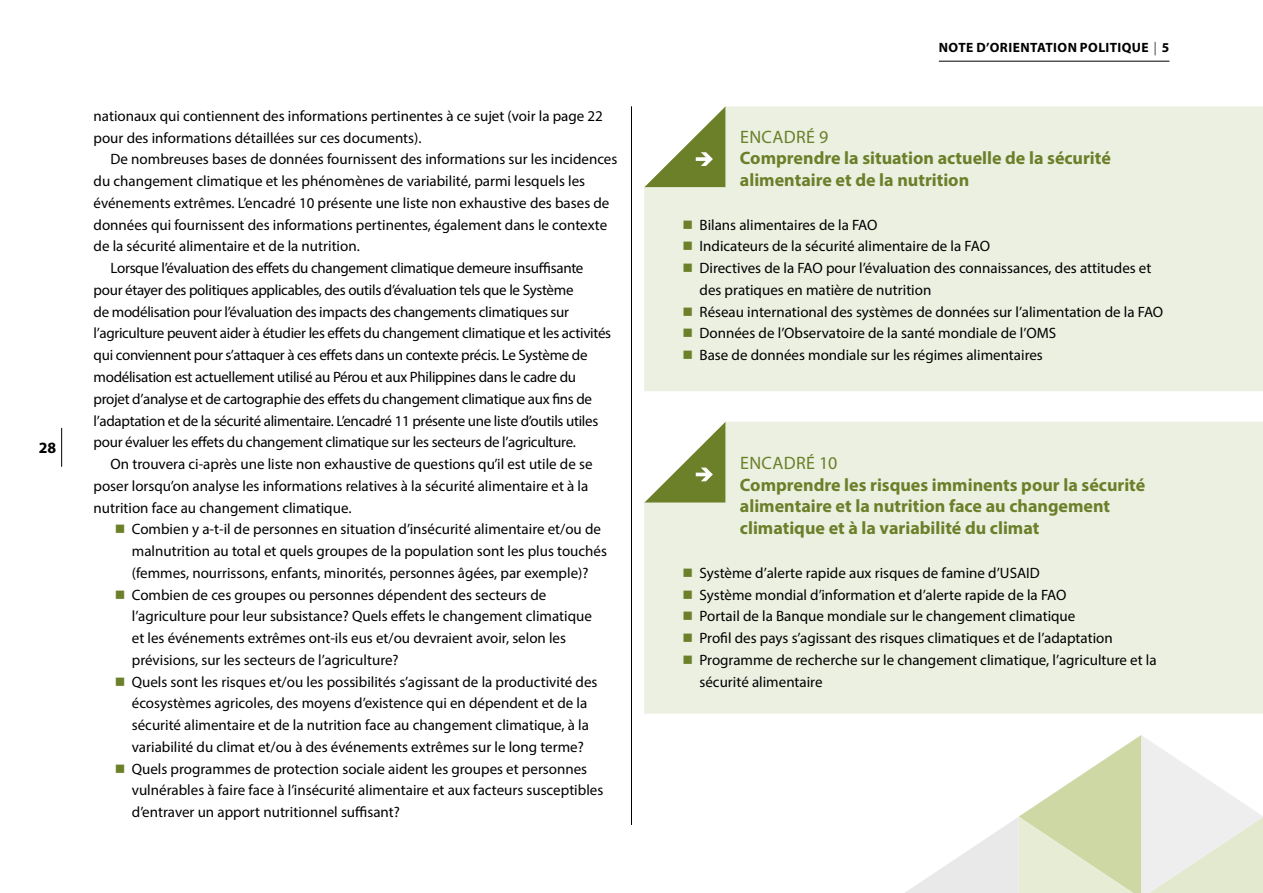
<style>
.page{position:relative;width:1263px;height:893px;background:#fff}
.page>*{position:absolute;margin:0;border:0;box-sizing:border-box;transform-origin:0 0}
.t1{font:700 18px/21.8px "Myriad Pro";color:#6c7f29}
.t2{font:18px "Myriad Pro";letter-spacing:.02em;color:#6c7f29}
.t3{font:700 15.75px "Myriad Pro";color:#000}
.t4{font:15px/21.8px "Myriad Pro";color:#000}
.t5{font:15px "Myriad Pro";letter-spacing:-.02em;color:#000}
.t6{font:700 13.5px "Myriad Pro";letter-spacing:.03em;color:#000}
.s1{color:#6c7f29}
.s2{font-weight:400}
</style>
<div class="page">
<div style="left:644px;top:422px;width:619px;height:292px;background:#ebf0e1"></div>
<div style="left:644px;top:106px;width:619px;height:285px;background:#ebf0e1"></div>
<svg style="left:905px;top:735px;width:358px;height:158px"></svg>
<svg style="left:644px;top:106px;width:81px;height:81px"></svg>
<svg style="left:644px;top:422px;width:81px;height:80px"></svg>
<hr style="left:61px;top:428px;width:1px;height:39px;background:#000">
<hr style="left:631px;top:106px;width:1px;height:719px;background:#000">
<hr style="left:939px;top:61px;width:230px;height:1px;background:#000">
<p class="t3" style="left:39px;top:437px;width:19px">28</p>
<p class="t4" style="left:94px;top:105px;width:511px">nationaux qui contiennent des informations pertinentes à ce sujet (voir la page 22 pour des informations détaillées sur ces documents).</p>
<p class="t4" style="left:111px;top:148px;width:508px">De nombreuses bases de données fournissent des informations sur les incidences</p>
<p class="t4" style="left:94px;top:170px;width:493px">du changement climatique et les phénomènes de variabilité, parmi lesquels les</p>
<p class="t4" style="left:94px;top:192px;width:517px">événements extrêmes. L’encadré 10 présente une liste non exhaustive des bases de</p>
<p class="t4" style="left:94px;top:214px;width:515px">données qui fournissent des informations pertinentes, également dans le contexte</p>
<p class="t4" style="left:94px;top:235px;width:268px">de la sécurité alimentaire et de la nutrition.</p>
<p class="t5" style="left:111px;top:259px;width:474px">Lorsque l’évaluation des effets du changement climatique demeure insuffisante</p>
<p class="t5" style="left:94px;top:281px;width:481px">pour étayer des politiques applicables, des outils d’évaluation tels que le Système</p>
<p class="t5" style="left:94px;top:302px;width:477px">de modélisation pour l’évaluation des impacts des changements climatiques sur</p>
<p class="t5" style="left:94px;top:324px;width:519px">l’agriculture peuvent aider à étudier les effets du changement climatique et les activités</p>
<p class="t5" style="left:94px;top:346px;width:496px">qui conviennent pour s’attaquer à ces effets dans un contexte précis. Le Système de</p>
<p class="t5" style="left:94px;top:368px;width:484px">modélisation est actuellement utilisé au Pérou et aux Philippines dans le cadre du</p>
<p class="t5" style="left:94px;top:389px;width:500px">projet d’analyse et de cartographie des effets du changement climatique aux fins de</p>
<p class="t5" style="left:94px;top:411px;width:506px">l’adaptation et de la sécurité alimentaire. L’encadré 11 présente une liste d’outils utiles</p>
<p class="t5" style="left:94px;top:433px;width:484px">pour évaluer les effets du changement climatique sur les secteurs de l’agriculture.</p>
<p class="t4" style="left:111px;top:453px;width:483px">On trouvera ci-après une liste non exhaustive de questions qu’il est utile de se</p>
<p class="t4" style="left:94px;top:475px;width:496px">poser lorsqu’on analyse les informations relatives à la sécurité alimentaire et à la</p>
<p class="t4" style="left:94px;top:496px;width:259px">nutrition face au changement climatique.</p>
<p class="t4" style="left:132px;top:518px;width:477px;text-indent:-17px"><span class="s1">■</span> Combien y a-t-il de personnes en situation d’insécurité alimentaire et/ou de malnutrition au total et quels groupes de la population sont les plus touchés (femmes, nourrissons, enfants, minorités, personnes âgées, par exemple)?</p>
<p class="t4" style="left:132px;top:583px;width:462px;text-indent:-17px"><span class="s1">■</span> Combien de ces groupes ou personnes dépendent des secteurs de l’agriculture pour leur subsistance? Quels effets le changement climatique et les événements extrêmes ont-ils eus et/ou devraient avoir, selon les prévisions, sur les secteurs de l’agriculture?</p>
<p class="t4" style="left:115px;top:670px;width:484px;text-align:center"><span class="s1">■</span> Quels sont les risques et/ou les possibilités s’agissant de la productivité des écosystèmes agricoles, des moyens d’existence qui en dépendent et de la sécurité alimentaire et de la nutrition face au changement climatique, à la variabilité du climat et/ou à des événements extrêmes sur le long terme?</p>
<p class="t4" style="left:132px;top:757px;width:473px;text-indent:-17px"><span class="s1">■</span> Quels programmes de protection sociale aident les groupes et personnes vulnérables à faire face à l’insécurité alimentaire et aux facteurs susceptibles d’entraver un apport nutritionnel suffisant?</p>
<p class="t6" style="left:939px;top:39px;width:232px">NOTE D’ORIENTATION POLITIQUE <span class="s2">|</span> 5</p>
<p class="t2" style="left:740px;top:126px;width:90px">ENCADRÉ 9</p>
<p class="t1" style="left:740px;top:147px;width:372px">Comprendre la situation actuelle de la sécurité alimentaire et de la nutrition</p>
<p class="t4" style="left:682px;top:214px;width:197px"><span class="s1">■</span> Bilans alimentaires de la FAO</p>
<p class="t4" style="left:682px;top:235px;width:309px"><span class="s1">■</span> Indicateurs de la sécurité alimentaire de la FAO</p>
<p class="t4" style="left:699px;top:257px;width:453px;text-indent:-17px"><span class="s1">■</span> Directives de la FAO pour l’évaluation des connaissances, des attitudes et des pratiques en matière de nutrition</p>
<p class="t4" style="left:682px;top:301px;width:482px"><span class="s1">■</span> Réseau international des systèmes de données sur l’alimentation de la FAO</p>
<p class="t4" style="left:682px;top:322px;width:375px"><span class="s1">■</span> Données de l’Observatoire de la santé mondiale de l’OMS</p>
<p class="t4" style="left:682px;top:344px;width:362px"><span class="s1">■</span> Base de données mondiale sur les régimes alimentaires</p>
<p class="t2" style="left:740px;top:452px;width:99px">ENCADRÉ 10</p>
<p class="t1" style="left:740px;top:473px;width:407px">Comprendre les risques imminents pour la sécurité alimentaire et la nutrition face au changement climatique et à la variabilité du climat</p>
<p class="t4" style="left:682px;top:562px;width:359px"><span class="s1">■</span> Système d’alerte rapide aux risques de famine d’USAID</p>
<p class="t4" style="left:682px;top:583px;width:385px"><span class="s1">■</span> Système mondial d’information et d’alerte rapide de la FAO</p>
<p class="t4" style="left:682px;top:605px;width:394px"><span class="s1">■</span> Portail de la Banque mondiale sur le changement climatique</p>
<p class="t4" style="left:682px;top:627px;width:432px"><span class="s1">■</span> Profil des pays s’agissant des risques climatiques et de l’adaptation</p>
<p class="t4" style="left:699px;top:649px;width:459px;text-indent:-17px"><span class="s1">■</span> Programme de recherche sur le changement climatique, l’agriculture et la sécurité alimentaire</p>
</div>
